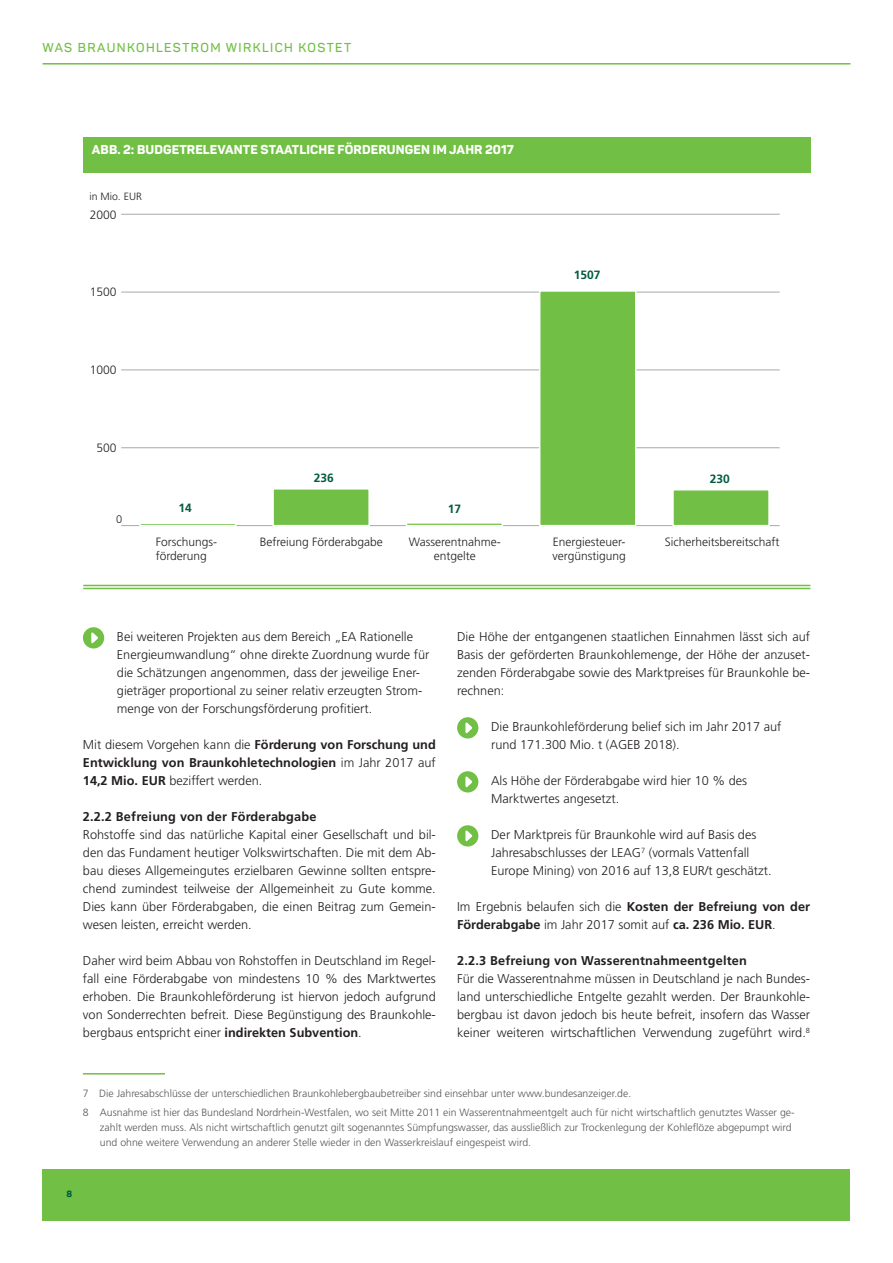
<style>
.page{position:relative;width:893px;height:1263px;background:#fff}
.page>*{position:absolute;margin:0;border:0;box-sizing:border-box;transform-origin:0 0}
.t1{font:300 12.75px/18px "Frutiger LT";color:#231f20}
.t2{font:700 12.75px/18px "Frutiger LT";color:#231f20;text-align:justify}
.t3{font:800 12.75px "Panton";letter-spacing:.01em;color:#fff}
.t4{font:600 12.75px "Panton";letter-spacing:.11em;color:#71bf44}
.t5{font:300 12.15px "Frutiger LT";color:#231f20}
.t6{font:300 12px "Frutiger LT";color:#231f20}
.t7{font:700 12px "Frutiger LT";color:#005c3e}
.t8{font:300 11.1px "Frutiger LT";color:#231f20}
.t9{font:300 10.5px/19.2px "Frutiger LT";color:#57585a}
.t10{font:300 10.5px "Frutiger LT";color:#231f20}
.t11{font:800 9px "Panton";color:#005c3e}
.s1{font-weight:300}
.s2{font-weight:700}
</style>
<div class="page">
<div style="left:43px;top:1169px;width:807px;height:51px;background:#71bf44"></div>
<hr style="left:43px;top:63px;width:807px;height:2px;background:#71bf44">
<div style="left:83px;top:627px;width:21px;height:21px;background:#71bf44;border-radius:50%"></div>
<svg style="left:91px;top:632px;width:7px;height:12px"></svg>
<div style="left:457px;top:717px;width:21px;height:21px;background:#71bf44;border-radius:50%"></div>
<svg style="left:465px;top:722px;width:8px;height:12px"></svg>
<div style="left:457px;top:771px;width:21px;height:21px;background:#71bf44;border-radius:50%"></div>
<svg style="left:465px;top:776px;width:8px;height:12px"></svg>
<div style="left:457px;top:825px;width:21px;height:21px;background:#71bf44;border-radius:50%"></div>
<svg style="left:465px;top:830px;width:8px;height:12px"></svg>
<hr style="left:121px;top:525px;width:659px;height:1px;background:#a8a9ad">
<hr style="left:121px;top:447px;width:659px;height:1px;background:#a8a9ad">
<hr style="left:121px;top:370px;width:659px;height:1px;background:#a8a9ad">
<hr style="left:121px;top:292px;width:659px;height:1px;background:#a8a9ad">
<hr style="left:121px;top:214px;width:659px;height:1px;background:#a8a9ad">
<div style="left:673px;top:490px;width:96px;height:36px;background:#71bf44"></div>
<div style="left:672px;top:489px;width:98px;height:37px;border:1px solid #fff"></div>
<div style="left:540px;top:291px;width:96px;height:235px;background:#71bf44"></div>
<div style="left:539px;top:290px;width:97px;height:236px;border:1px solid #fff"></div>
<div style="left:406px;top:522px;width:97px;height:4px;border:1px solid #fff"></div>
<div style="left:273px;top:489px;width:96px;height:37px;background:#71bf44"></div>
<div style="left:272px;top:488px;width:98px;height:38px;border:1px solid #fff"></div>
<div style="left:139px;top:523px;width:98px;height:3px;border:1px solid #fff"></div>
<div style="left:83px;top:137px;width:727px;height:36px;background:#71bf44"></div>
<hr style="left:83px;top:585px;width:727px;height:1px;background:#71bf44">
<hr style="left:83px;top:588px;width:727px;height:1px;background:#71bf44">
<hr style="left:83px;top:1073px;width:82px;height:1px;background:#71bf44">
<p class="t4" style="left:43px;top:40px;width:310px">WAS BRAUNKOHLESTROM WIRKLICH KOSTET</p>
<p class="t3" style="left:92px;top:141px;width:423px">ABB. 2: BUDGETRELEVANTE STAATLICHE FÖRDERUNGEN IM JAHR 2017</p>
<p class="t10" style="left:89px;top:190px;width:54px">in Mio. EUR</p>
<p class="t5" style="left:90px;top:207px;width:28px">2000</p>
<p class="t5" style="left:90px;top:285px;width:28px">1500</p>
<p class="t5" style="left:90px;top:363px;width:28px">1000</p>
<p class="t5" style="left:96px;top:441px;width:22px">500</p>
<p class="t8" style="left:116px;top:513px;width:8px">0</p>
<p class="t7" style="left:178px;top:501px;width:15px">14</p>
<p class="t7" style="left:314px;top:471px;width:22px">236</p>
<p class="t7" style="left:448px;top:501px;width:15px">17</p>
<p class="t7" style="left:574px;top:267px;width:28px">1507</p>
<p class="t7" style="left:710px;top:471px;width:22px">230</p>
<p class="t6" style="left:156px;top:535px;width:63px">Forschungs-</p>
<p class="t6" style="left:260px;top:535px;width:124px">Befreiung Förderabgabe</p>
<p class="t6" style="left:409px;top:535px;width:94px">Wasserentnahme-</p>
<p class="t6" style="left:553px;top:535px;width:74px">Energiesteuer-</p>
<p class="t6" style="left:665px;top:535px;width:116px">Sicherheitsbereitschaft</p>
<p class="t6" style="left:156px;top:549px;width:53px">förderung</p>
<p class="t6" style="left:434px;top:549px;width:43px">entgelte</p>
<p class="t6" style="left:553px;top:549px;width:75px">vergünstigung</p>
<p class="t1" style="left:117px;top:628px;width:314px">Bei weiteren Projekten aus dem Bereich „EA Rationelle Energieumwandlung“ ohne direkte Zuordnung wurde für die Schätzungen angenommen, dass der jeweilige Ener&shy;gieträger proportional zu seiner relativ erzeugten Strom&shy;menge von der Forschungsförderung profitiert.</p>
<p class="t2" style="left:83px;top:736px;width:354px"><span class="s1">Mit diesem Vorgehen kann die</span> Förderung von Forschung und Entwicklung von Braunkohletechnologien <span class="s1">im Jahr 2017 auf </span>14,2 Mio. EUR <span class="s1">beziffert werden.</span></p>
<p class="t2" style="left:83px;top:808px;width:235px">2.2.2 Befreiung von der Förderabgabe</p>
<p class="t1" style="left:83px;top:826px;width:354px;text-align:justify">Rohstoffe sind das natürliche Kapital einer Gesellschaft und bil&shy;den das Fundament heutiger Volkswirtschaften. Die mit dem Ab&shy;bau dieses Allgemeingutes erzielbaren Gewinne sollten entspre&shy;chend zumindest teilweise der Allgemeinheit zu Gute komme.<br>Dies kann über Förderabgaben, die einen Beitrag zum Gemein&shy;wesen leisten, erreicht werden.</p>
<p class="t1" style="left:83px;top:952px;width:354px;text-align:justify">Daher wird beim Abbau von Rohstoffen in Deutschland im Regel&shy;fall eine Förderabgabe von mindestens 10 % des Marktwertes erhoben. Die Braunkohleförderung ist hiervon jedoch aufgrund von Sonderrechten befreit. Diese Begünstigung des Braunkohle&shy;bergbaus entspricht einer <span class="s2">indirekten Subvention</span>.</p>
<p class="t1" style="left:457px;top:628px;width:354px;text-align:justify">Die Höhe der entgangenen staatlichen Einnahmen lässt sich auf Basis der geförderten Braunkohlemenge, der Höhe der anzuset&shy;zenden Förderabgabe sowie des Marktpreises für Braunkohle be&shy;rechnen:</p>
<p class="t1" style="left:491px;top:718px;width:292px">Die Braunkohleförderung belief sich im Jahr 2017 auf rund 171.300 Mio. t (AGEB 2018).</p>
<p class="t1" style="left:491px;top:772px;width:258px">Als Höhe der Förderabgabe wird hier 10 % des<br>Marktwertes angesetzt.</p>
<p class="t1" style="left:491px;top:826px;width:282px">Der Marktpreis für Braunkohle wird auf Basis des<br>Jahresabschlusses der LEAG<sup>7</sup> (vormals Vattenfall<br>Europe Mining) von 2016 auf 13,8 EUR/t geschätzt.</p>
<p class="t2" style="left:457px;top:898px;width:354px"><span class="s1">Im Ergebnis belaufen sich die</span> Kosten der Befreiung von der<br>Förderabgabe <span class="s1">im Jahr 2017 somit auf</span> ca. 236 Mio. EUR<span class="s1">.</span></p>
<p class="t2" style="left:457px;top:952px;width:291px">2.2.3 Befreiung von Wasserentnahmeentgelten</p>
<p class="t1" style="left:457px;top:970px;width:354px;text-align:justify">Für die Wasserentnahme müssen in Deutschland je nach Bundes&shy;land unterschiedliche Entgelte gezahlt werden. Der Braunkohle&shy;bergbau ist davon jedoch bis heute befreit, insofern das Wasser keiner weiteren wirtschaftlichen Verwendung zugeführt wird.<sup>8</sup></p>
<p class="t9" style="left:83px;top:1083px;width:713px">7 Die Jahresabschlüsse der unterschiedlichen Braunkohlebergbaubetreiber sind einsehbar unter www.bundesanzeiger.de.<br>8 Ausnahme ist hier das Bundesland Nordrhein-Westfalen, wo seit Mitte 2011 ein Wasserentnahmeentgelt auch für nicht wirtschaftlich genutztes Wasser ge-</p>
<p class="t9" style="left:100px;top:1120px;width:693px;line-height:15px">zahlt werden muss. Als nicht wirtschaftlich genutzt gilt sogenanntes Sümpfungswasser, das aussließlich zur Trockenlegung der Kohleflöze abgepumpt wird und ohne weitere Verwendung an anderer Stelle wieder in den Wasserkreislauf eingespeist wird.</p>
<p class="t11" style="left:67px;top:1188px;width:7px">8</p>
</div>
